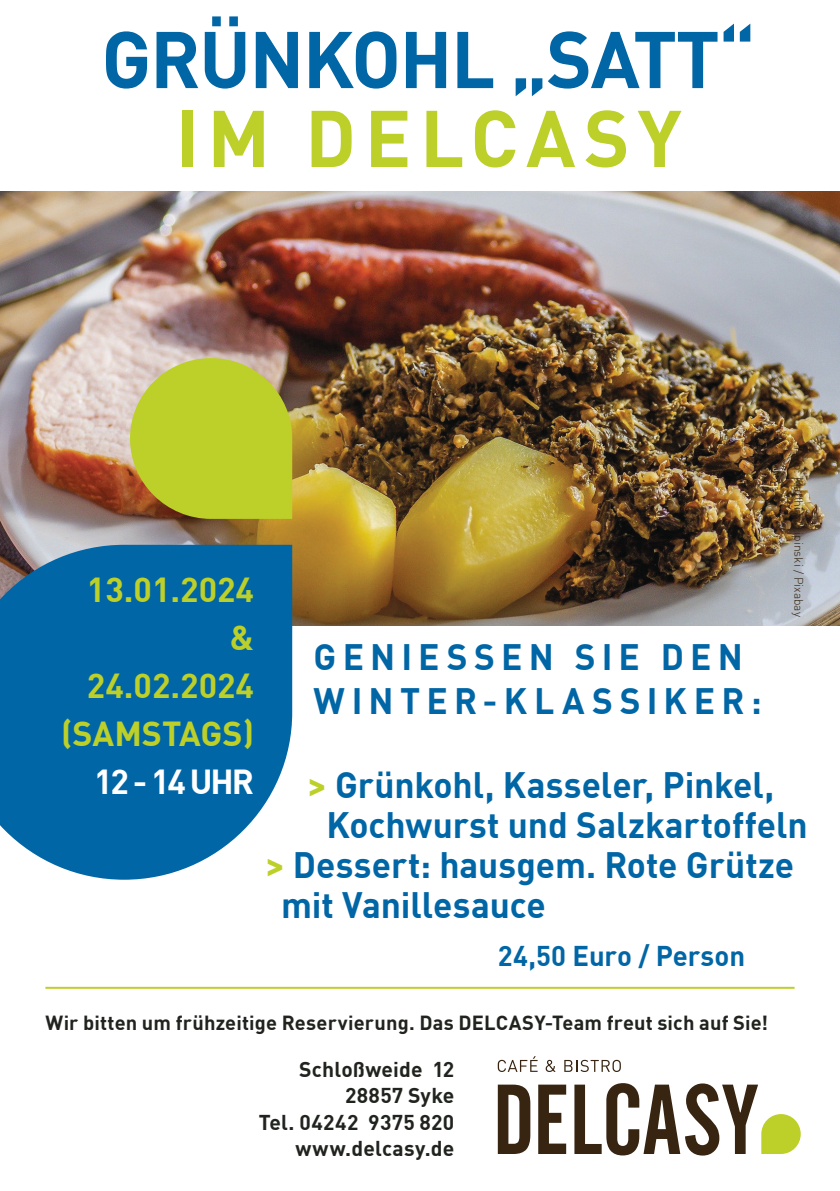
<style>
.page{position:relative;width:840px;height:1191px;background:#fff}
.page>*{position:absolute;margin:0;border:0;box-sizing:border-box;transform-origin:0 0}
._1_Head_blau{font:700 79px/78.8px "DIN Offc Pro";letter-spacing:-.02em;color:#0066a6;text-align:center}
._4_Lauftext{font:700 36px/40px "DIN Offc Pro";color:#0066a6}
._4_Lauftext-2{font:700 36px/44px "DIN Offc Pro";letter-spacing:.175em;color:#0066a6}
._2_Bubble_weiss{font:700 34px/48px "DIN Offc Pro";color:#bdd029;text-align:right}
._4_Lauftext-3{font:700 28px "DIN Offc Pro";letter-spacing:-.005em;color:#0066a6}
._5_Abbinder_rechtsbündig{font:700 21px/26.2px "DIN Offc Pro";letter-spacing:.01em;color:#20231e;text-align:right}
._5_Abbinder_bold{font:700 21px "DIN Offc Pro";letter-spacing:.015em;color:#20231e}
._4_Lauftext-4{font:700 20px "DIN Offc Pro";letter-spacing:.01em;color:#20231e}
.t1{font:300 12px "DIN Offc Pro";color:#372411}
.s1{color:#bdd029}
.s2{color:#fff}
</style>
<div class="page">
<img style="left:0;top:192px;width:839px;height:433px">
<svg style="left:497px;top:1056px;width:40px;height:16px"></svg>
<svg style="left:545px;top:1059px;width:10px;height:13px"></svg>
<svg style="left:564px;top:1059px;width:56px;height:13px"></svg>
<svg style="left:497px;top:1084px;width:33px;height:70px"></svg>
<svg style="left:538px;top:1084px;width:28px;height:70px"></svg>
<svg style="left:574px;top:1083px;width:226px;height:72px"></svg>
<svg style="left:0;top:545px;width:292px;height:334px;background:#1772ac"></svg>
<svg style="left:130px;top:358px;width:162px;height:161px;background:#bbc437"></svg>
<hr style="left:45px;top:986px;width:749px;height:2px;background:#bdd029">
<p class="_1_Head_blau" style="left:101px;top:10px;width:655px">GRÜNKOHL „SATT“<br><span class="s1">IM DELCASY</span></p>
<p class="_2_Bubble_weiss" style="left:87px;top:561px;width:169px">13.01.2024</p>
<p class="_2_Bubble_weiss" style="left:61px;top:609px;width:194px">&amp;<br>24.02.2024 (SAMSTAGS)<br><span class="s2">12 - 14 UHR</span></p>
<p class="_4_Lauftext-2" style="left:313px;top:630px;width:449px">GENIESSEN SIE DEN<br>WINTER-KLASSIKER:</p>
<p class="t1" style="left:807px;top:447px;width:171px;rotate:90deg">Foto: Matthias Lipinski / Pixabay</p>
<p class="_4_Lauftext" style="left:326px;top:760px;width:482px;text-indent:-19px"><span class="s1">&gt;</span> Grünkohl, Kasseler, Pinkel,<br>Kochwurst und Salzkartoffeln</p>
<p class="_4_Lauftext" style="left:281px;top:840px;width:514px;text-indent:-15px"><span class="s1">&gt;</span> Dessert: hausgem. Rote Grütze mit Vanillesauce</p>
<p class="_4_Lauftext-3" style="left:497px;top:933px;width:249px">24,50 Euro / Person</p>
<p class="_4_Lauftext-4" style="left:45px;top:1006px;width:724px">Wir bitten um frühzeitige Reservierung. Das DELCASY-Team freut sich auf Sie!</p>
<p class="_5_Abbinder_rechtsbündig" style="left:299px;top:1053px;width:157px">Schloßweide 12<br>28857 Syke</p>
<p class="_5_Abbinder_rechtsbündig" style="left:259px;top:1106px;width:197px">Tel. 04242 9375 820</p>
<p class="_5_Abbinder_bold" style="left:295px;top:1130px;width:160px">www.delcasy.de</p>
</div>
